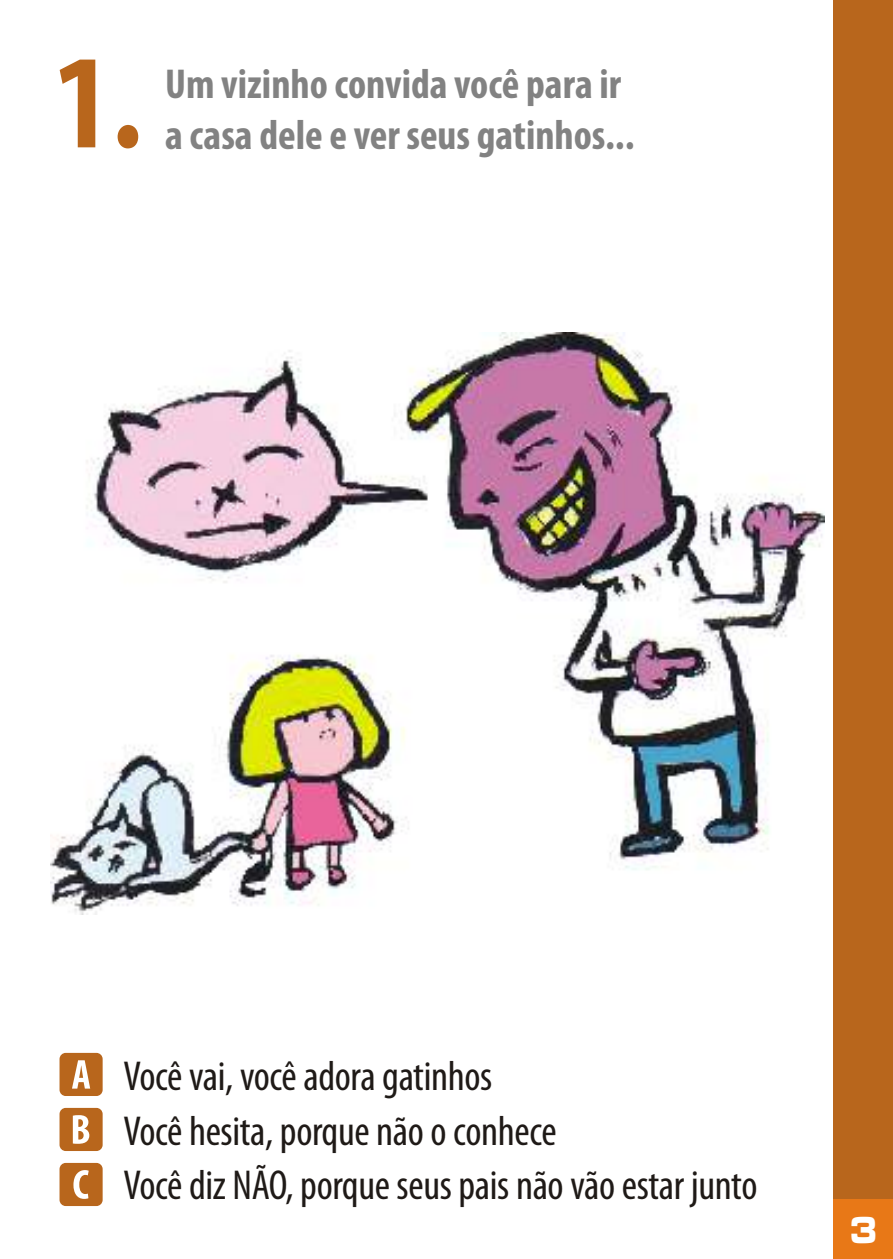
<style>
.page{position:relative;width:893px;height:1259px;background:#fff}
.page>*{position:absolute;margin:0;border:0;box-sizing:border-box;transform-origin:0 0}
.t1{font:700 condensed 135px "Myriad Pro";color:#b8661c}
.t2{font:condensed 42px/54.6px "Myriad Pro";letter-spacing:-.01em;color:#1f1a17}
.t3{font:700 condensed 42px/50.7px "Myriad Pro";color:#828282}
.t4{font:39px "Microgramma D Bold Exte";color:#fff;scale:.77 1}
</style>
<div class="page">
<img style="left:51px;top:332px;width:774px;height:582px">
<div style="left:833px;top:0;width:60px;height:1199px;background:#b8661c"></div>
<div style="left:833px;top:1199px;width:60px;height:60px;background:#e87817"></div>
<div style="left:60px;top:1108px;width:43px;height:43px;background:#b8661c;border-radius:6px"></div>
<svg style="left:73px;top:1115px;width:16px;height:28px"></svg>
<div style="left:60px;top:1053px;width:43px;height:43px;background:#b8661c;border-radius:6px"></div>
<svg style="left:72px;top:1060px;width:18px;height:28px"></svg>
<div style="left:60px;top:1163px;width:43px;height:43px;background:#b8661c;border-radius:6px"></div>
<svg style="left:73px;top:1170px;width:16px;height:29px"></svg>
<h1 class="t1" style="left:54px;top:46px;width:90px">1.</h1>
<p class="t3" style="left:165px;top:62px;width:471px">Um vizinho convida você para ir a casa dele e ver seus gatinhos...</p>
<p class="t2" style="left:124px;top:1052px;width:635px">Você vai, você adora gatinhos<br>Você hesita, porque não o conhece<br>Você diz NÃO, porque seus pais não vão estar junto</p>
<p class="t4" style="left:850px;top:1214px;width:37px">3</p>
</div>
